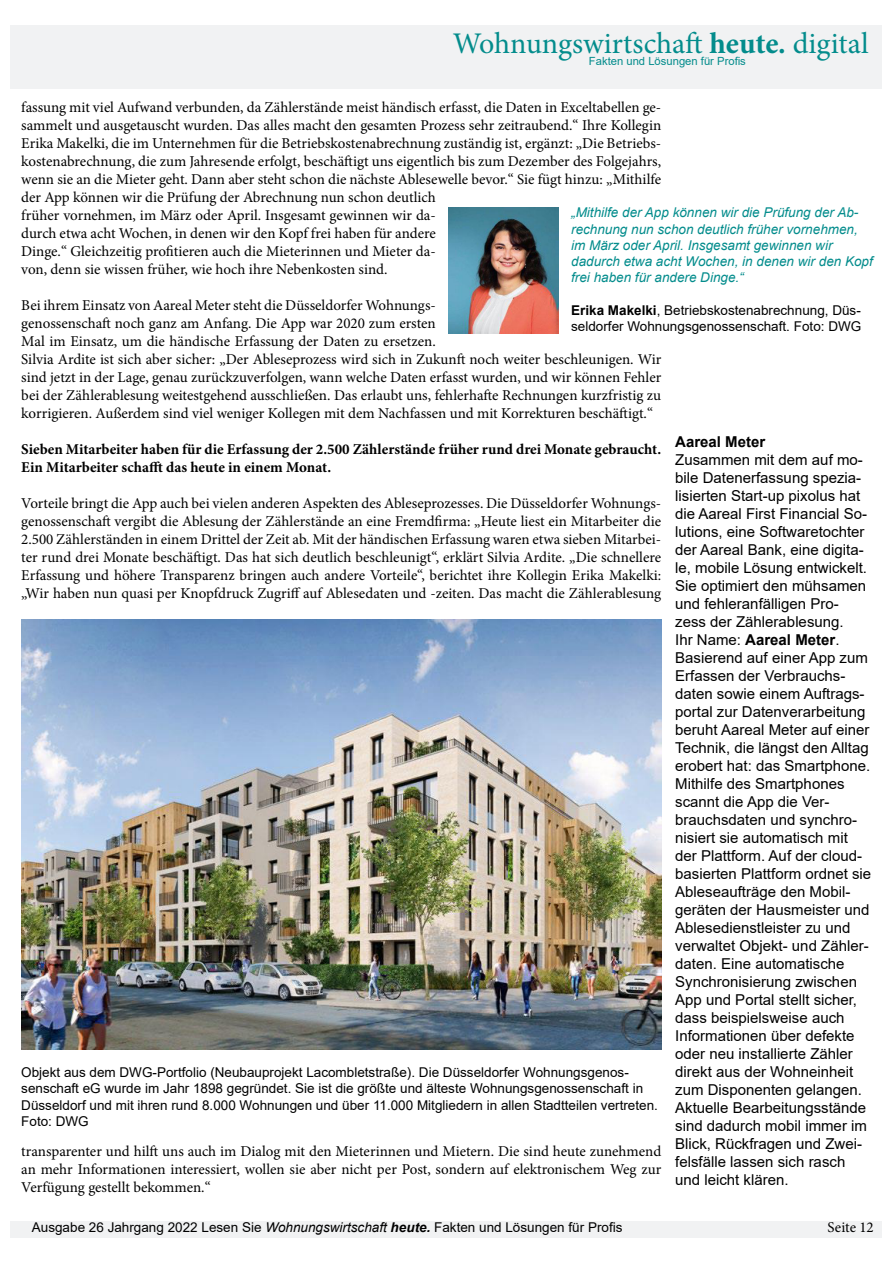
<style>
.page{position:relative;width:893px;height:1263px;background:#fff}
.page>*{position:absolute;margin:0;border:0;box-sizing:border-box;transform-origin:0 0}
.t1{font:30px "Minion Pro";color:#038c8c}
.t2{font:15px/18px "Minion Pro";color:#000}
.t3{font:15px/18px "Arial";color:#000}
.t4{font:700 15px/18px "Minion Pro";color:#000}
.t5{font:700 15px "Arial";color:#000}
.t6{font:13.5px/16.2px "Arial";color:#000}
.t7{font:italic 13.5px/16.2px "Arial";color:#038c8c}
.t8{font:11.25px "Arial";color:#038c8c}
.s1{font-weight:700}
.s2{font-style:italic}
.s3{font-weight:700;font-style:italic}
</style>
<div class="page">
<div style="left:11px;top:26px;width:871px;height:63px;background:#f1f2f3"></div>
<div style="left:11px;top:1221px;width:871px;height:16px;background:#f1f2f3"></div>
<img style="left:21px;top:619px;width:640px;height:431px">
<img style="left:449px;top:207px;width:109px;height:126px">
<h1 class="t1" style="left:453px;top:23px;width:417px">Wohnungswirtschaft <span class="s1">heute.</span> digital</h1>
<p class="t8" style="left:589px;top:53px;width:158px">Fakten und Lösungen für Profis</p>
<p class="t2" style="left:21px;top:98px;width:641px">fassung mit viel Aufwand verbunden, da Zählerstände meist händisch erfasst, die Daten in Exceltabellen ge&shy;sammelt und ausgetauscht wurden. Das alles macht den gesamten Prozess sehr zeitraubend.“ Ihre Kollegin Erika Makelki, die im Unternehmen für die Betriebskostenabrechnung zuständig ist, ergänzt: „Die Betriebs&shy;kostenabrechnung, die zum Jahresende erfolgt, beschäftigt uns eigentlich bis zum Dezember des Folgejahrs, wenn sie an die Mieter geht. Dann aber steht schon die nächste Ablesewelle bevor.“ Sie fügt hinzu: „Mithilfe der App können wir die Prüfung der Abrechnung nun schon deutlich<br>früher vornehmen, im März oder April. Insgesamt gewinnen wir da-<br>durch etwa acht Wochen, in denen wir den Kopf frei haben für andere<br>Dinge.“ Gleichzeitig profitieren auch die Mieterinnen und Mieter da-<br>von, denn sie wissen früher, wie hoch ihre Nebenkosten sind.</p>
<p class="t2" style="left:21px;top:296px;width:642px">Bei ihrem Einsatz von Aareal Meter steht die Düsseldorfer Wohnungs-<br>genossenschaft noch ganz am Anfang. Die App war 2020 zum ersten<br>Mal im Einsatz, um die händische Erfassung der Daten zu ersetzen.<br>Silvia Ardite ist sich aber sicher: „Der Ableseprozess wird sich in Zukunft noch weiter beschleunigen. Wir sind jetzt in der Lage, genau zurückzuverfolgen, wann welche Daten erfasst wurden, und wir können Fehler bei der Zählerablesung weitestgehend ausschließen. Das erlaubt uns, fehlerhafte Rechnungen kurzfristig zu korrigieren. Außerdem sind viel weniger Kollegen mit dem Nachfassen und mit Korrekturen beschäftigt.“</p>
<p class="t4" style="left:21px;top:440px;width:641px">Sieben Mitarbeiter haben für die Erfassung der 2.500 Zählerstände früher rund drei Monate gebraucht.<br>Ein Mitarbeiter schafft das heute in einem Monat.</p>
<p class="t2" style="left:21px;top:494px;width:641px;text-align:justify">Vorteile bringt die App auch bei vielen anderen Aspekten des Ableseprozesses. Die Düsseldorfer Wohnungs&shy;genossenschaft vergibt die Ablesung der Zählerstände an eine Fremdfirma: „Heute liest ein Mitarbeiter die 2.500 Zählerständen in einem Drittel der Zeit ab. Mit der händischen Erfassung waren etwa sieben Mitarbei&shy;ter rund drei Monate beschäftigt. Das hat sich deutlich beschleunigt“, erklärt Silvia Ardite. „Die schnellere Erfassung und höhere Transparenz bringen auch andere Vorteile“, berichtet ihre Kollegin Erika Makelki: „Wir haben nun quasi per Knopfdruck Zugriff auf Ablesedaten und -zeiten. Das macht die Zählerablesung</p>
<p class="t7" style="left:571px;top:205px;width:303px">„Mithilfe der App können wir die Prüfung der Ab&shy;rechnung nun schon deutlich früher vornehmen, im März oder April. Insgesamt gewinnen wir dadurch etwa acht Wochen, in denen wir den Kopf frei haben für andere Dinge.“</p>
<p class="t6" style="left:571px;top:302px;width:292px"><span class="s1">Erika Makelki</span>, Betriebskostenabrechnung, Düs&shy;seldorfer Wohnungsgenossenschaft. Foto: DWG</p>
<p class="t5" style="left:675px;top:431px;width:92px">Aareal Meter</p>
<p class="t3" style="left:675px;top:450px;width:197px">Zusammen mit dem auf mo&shy;bile Datenerfassung spezia&shy;lisierten Start-up pixolus hat die Aareal First Financial So&shy;lutions, eine Softwaretochter der Aareal Bank, eine digita&shy;le, mobile Lösung entwickelt.<br>Sie optimiert den mühsamen und fehleranfälligen Pro&shy;zess der Zählerablesung.<br>Ihr Name: <span class="s1">Aareal Meter</span>.<br>Basierend auf einer App zum<br>Erfassen der Verbrauchs&shy;daten sowie einem Auftrags&shy;portal zur Datenverarbeitung beruht Aareal Meter auf einer<br>Technik, die längst den Alltag erobert hat: das Smartphone.<br>Mithilfe des Smartphones scannt die App die Ver&shy;brauchsdaten und synchro&shy;nisiert sie automatisch mit der Plattform. Auf der cloud&shy;basierten Plattform ordnet sie<br>Ableseaufträge den Mobil&shy;geräten der Hausmeister und<br>Ablesedienstleister zu und verwaltet Objekt- und Zähler&shy;daten. Eine automatische<br>Synchronisierung zwischen<br>App und Portal stellt sicher, dass beispielsweise auch<br>Informationen über defekte oder neu installierte Zähler direkt aus der Wohneinheit zum Disponenten gelangen.<br>Aktuelle Bearbeitungsstände sind dadurch mobil immer im<br>Blick, Rückfragen und Zwei&shy;felsfälle lassen sich rasch und leicht klären.</p>
<p class="t6" style="left:21px;top:1064px;width:638px">Objekt aus dem DWG-Portfolio (Neubauprojekt Lacombletstraße). Die Düsseldorfer Wohnungsgenos&shy;senschaft eG wurde im Jahr 1898 gegründet. Sie ist die größte und älteste Wohnungsgenossenschaft in Düsseldorf und mit ihren rund 8.000 Wohnungen und über 11.000 Mitgliedern in allen Stadtteilen vertreten.<br>Foto: DWG</p>
<p class="t2" style="left:21px;top:1142px;width:641px;text-align:justify">transparenter und hilft uns auch im Dialog mit den Mieterinnen und Mietern. Die sind heute zunehmend an mehr Informationen interessiert, wollen sie aber nicht per Post, sondern auf elektronischem Weg zur Verfügung gestellt bekommen.“</p>
<p class="t6" style="left:32px;top:1219px;width:592px">Ausgabe 26 Jahrgang 2022 Lesen Sie <span class="s2">Wohnungswirtschaft</span> <span class="s3">heute.</span> Fakten und Lösungen für Profis</p>
<p class="t2" style="left:828px;top:1218px;width:48px">Seite 12</p>
</div>
